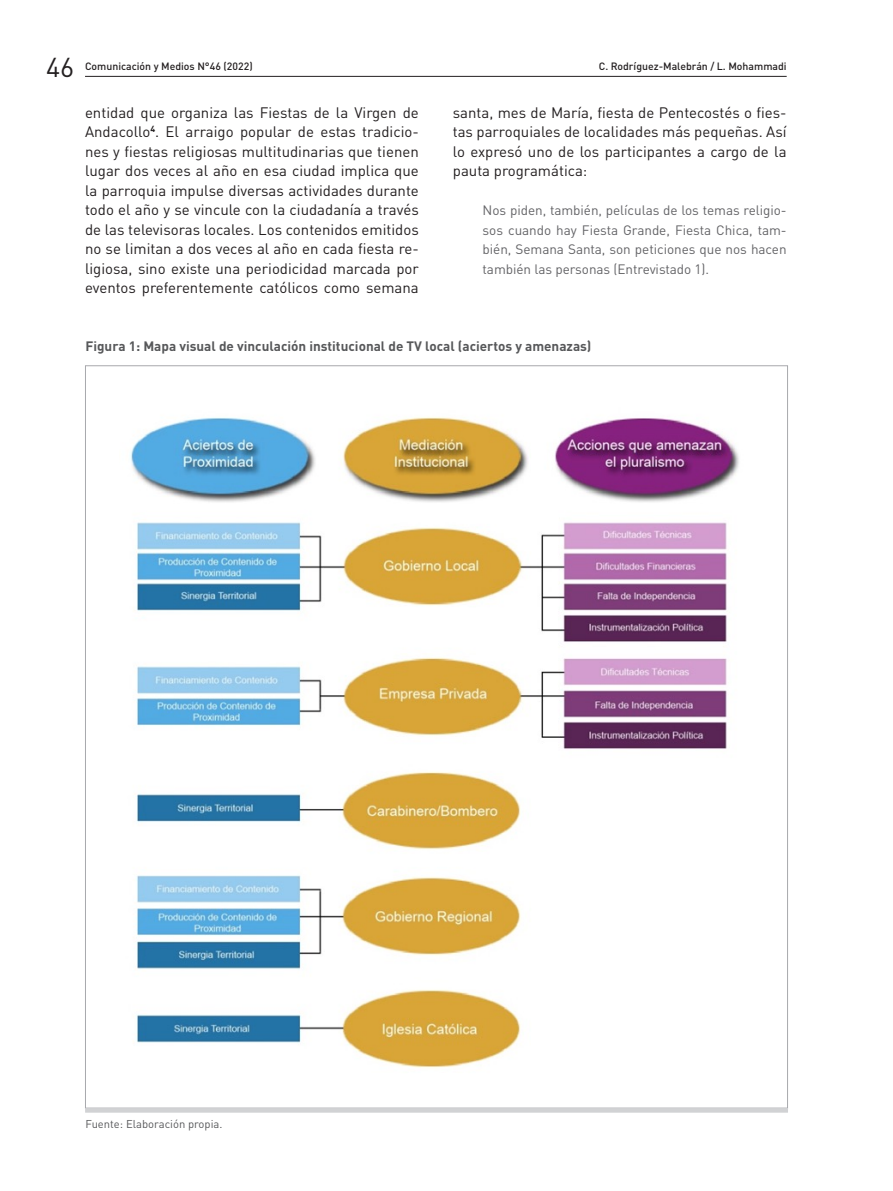
<style>
.page{position:relative;width:893px;height:1191px;background:#fff}
.page>*{position:absolute;margin:0;border:0;box-sizing:border-box;transform-origin:0 0}
.t1{font:27px "DIN Pro";color:#231f20}
.caja_textos{font:15px/19.5px "DIN Pro";color:#231f20;text-align:justify}
.caja_textos-2{font:13.5px/19.5px "DIN Pro";letter-spacing:-.005em;color:#636366;text-align:justify}
.TITULO_CUADRO{font:700 13.5px "DIN Pro";color:#57585a}
.PIE_DE_GRAFICO{font:11.25px "DIN Pro";color:#57585a}
.t2{font:500 10.5px "DIN Pro";color:#231f20}
</style>
<div class="page">
<hr style="left:85px;top:76px;width:702px;height:1px;background:#231f20">
<hr style="left:85px;top:1108px;width:703px;height:4px;background:#d1d2d4">
<img style="left:130px;top:417px;width:609px;height:651px">
<h1 class="t1" style="left:46px;top:48px;width:30px">46</h1>
<p class="t2" style="left:85px;top:57px;width:169px">Comunicación y Medios N°46 (2022)</p>
<p class="t2" style="left:599px;top:57px;width:189px">C. Rodríguez-Malebrán / L. Mohammadi</p>
<p class="caja_textos" style="left:453px;top:102px;width:335px">santa, mes de María, fiesta de Pentecostés o fies&shy;tas parroquiales de localidades más pequeñas. Así lo expresó uno de los participantes a cargo de la pauta programática:</p>
<p class="caja_textos-2" style="left:483px;top:200px;width:306px">Nos piden, también, películas de los temas religio&shy;sos cuando hay Fiesta Grande, Fiesta Chica, tam&shy;bién, Semana Santa, son peticiones que nos hacen también las personas (Entrevistado 1).</p>
<p class="caja_textos" style="left:85px;top:102px;width:335px">entidad que organiza las Fiestas de la Virgen de Andacollo<sup>4</sup>. El arraigo popular de estas tradicio&shy;nes y fiestas religiosas multitudinarias que tienen lugar dos veces al año en esa ciudad implica que la parroquia impulse diversas actividades durante todo el año y se vincule con la ciudadanía a través de las televisoras locales. Los contenidos emitidos no se limitan a dos veces al año en cada fiesta re&shy;ligiosa, sino existe una periodicidad marcada por eventos preferentemente católicos como semana</p>
<p class="TITULO_CUADRO" style="left:85px;top:335px;width:508px">Figura 1: Mapa visual de vinculación institucional de TV local (aciertos y amenazas)</p>
<p class="PIE_DE_GRAFICO" style="left:85px;top:1116px;width:139px">Fuente: Elaboración propia.</p>
</div>
